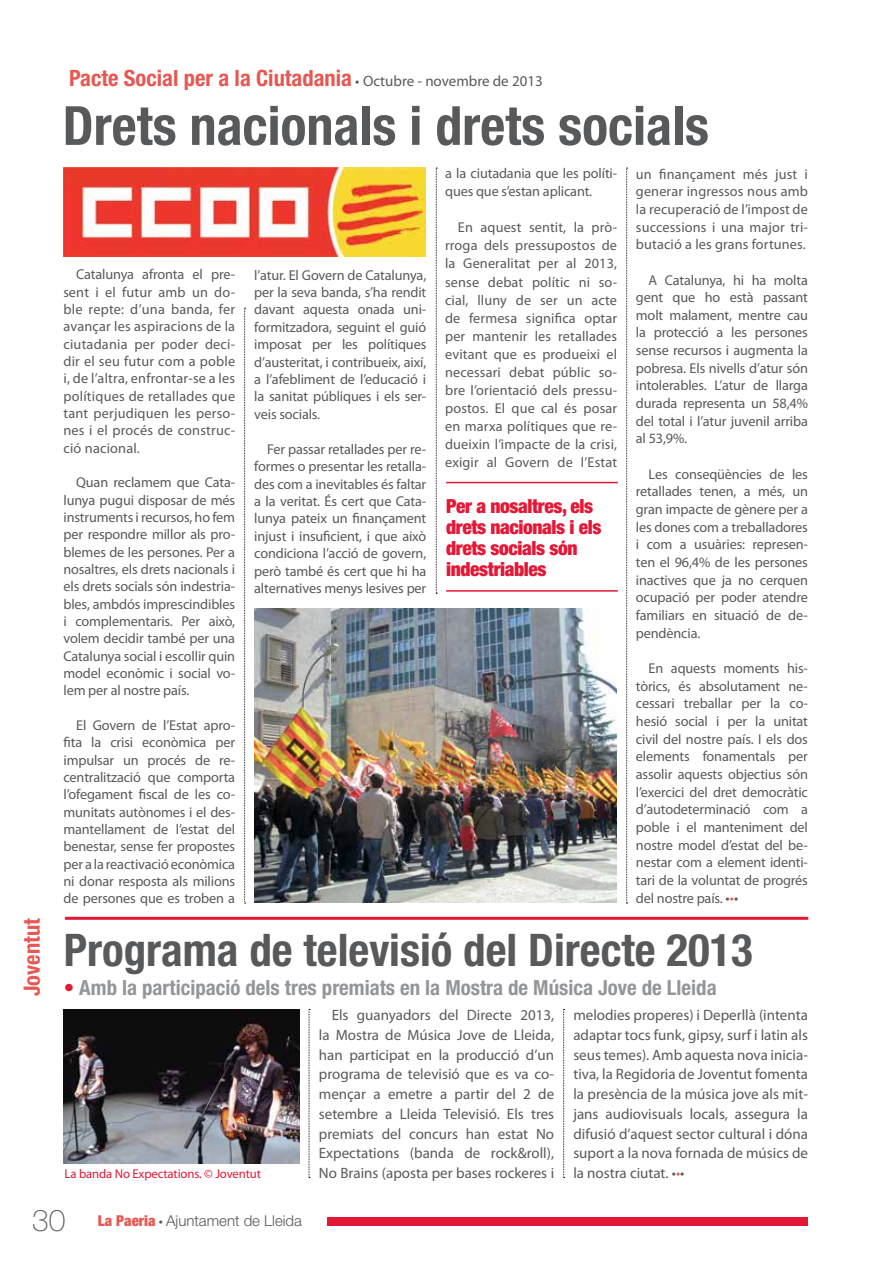
<style>
.page{position:relative;width:893px;height:1263px;background:#fff}
.page>*{position:absolute;margin:0;border:0;box-sizing:border-box;transform-origin:0 0}
.t1{font:700 condensed 54px "Helvetica Neue LT Std";color:#58595b}
.t2{font:700 condensed 45px "Helvetica Neue LT Std";color:#58595b}
.t3{font:700 condensed 22.5px "Helvetica Neue LT Std";color:#e85752}
.t4{font:700 condensed 20.85px "Helvetica Neue LT Std";color:#939598}
.t5{font:900 condensed 19.5px/21px "Helvetica Neue LT Std";letter-spacing:-.02em;color:#e31837}
.t6{font:15px/19.6px "Myriad Pro";color:#58595b;text-align:justify}
.t7{font:300 15px "Helvetica Neue LT Std";color:#58595b}
.t8{font:14.25px/17.4px "Myriad Pro";letter-spacing:-.01em;color:#58595b;text-align:justify}
.t9{font:12.75px "Myriad Pro";letter-spacing:-.01em;color:#e31837}
.s1{font-family:"Myriad Pro";font-weight:400;font-stretch:normal;font-size:15px;color:#58595b}
.s2{font-size:15px}
.s3{font-size:15px;color:#ec624e}
.s4{font-size:21px;color:#e31837}
.s5{color:#ec624e}
.s6{font-weight:100;font-size:30px}
.s7{font-weight:900;font-stretch:condensed;color:#e85752}
.s8{font-family:"Myriad Pro";font-weight:400}
</style>
<div class="page">
<div style="left:327px;top:1217px;width:481px;height:9px;background:#e31837"></div>
<hr style="left:65px;top:917px;width:743px;height:3px;background:#e31837">
<svg style="left:309px;top:1009px;width:1px;height:169px"></svg>
<svg style="left:563px;top:1009px;width:2px;height:169px"></svg>
<img style="left:64px;top:1009px;width:235px;height:155px">
<hr style="left:446px;top:590px;width:172px;height:2px;background:#e31837">
<hr style="left:446px;top:482px;width:172px;height:1px;background:#e31837">
<svg style="left:244px;top:308px;width:2px;height:596px"></svg>
<svg style="left:436px;top:168px;width:1px;height:426px"></svg>
<svg style="left:626px;top:168px;width:2px;height:736px"></svg>
<img style="left:63px;top:168px;width:363px;height:88px">
<img style="left:254px;top:609px;width:363px;height:293px">
<h3 class="t3" style="left:69px;top:65px;width:475px">Pacte Social per a la Ciutadania <span class="s1">• Octubre - novembre de 2013</span></h3>
<h1 class="t1" style="left:63px;top:93px;width:648px">Drets nacionals i drets socials</h1>
<h3 class="t3" style="left:18px;top:996px;width:79px;rotate:-90deg">Joventut</h3>
<p class="t8" style="left:63px;top:266px;width:173px;text-indent:13px">Catalunya afronta el pre&shy;sent i el futur amb un do&shy;ble repte: d’una banda, fer avançar les aspiracions de la ciutadania per poder deci&shy;dir el seu futur com a poble i, de l’altra, enfrontar-se a les polítiques de retallades que tant perjudiquen les perso&shy;nes i el procés de construc&shy;ció nacional.</p>
<p class="t8" style="left:63px;top:474px;width:173px;text-indent:13px">Quan reclamem que Cata&shy;lunya pugui disposar de més instruments i recursos, ho fem per respondre millor als pro&shy;blemes de les persones. Per a nosaltres, els drets nacionals i els drets socials són indestria&shy;bles, ambdós imprescindibles i complementaris. Per això, volem decidir també per una Catalunya social i escollir quin model econòmic i social vo&shy;lem per al nostre país.</p>
<p class="t8" style="left:63px;top:716px;width:173px;text-indent:13px">El Govern de l’Estat apro&shy;fita la crisi econòmica per impulsar un procés de re&shy;centralització que comporta l’ofegament fiscal de les co&shy;munitats autònomes i el des&shy;mantellament de l’estat del benestar, sense fer propostes per a la reactivació econòmica ni donar resposta als milions de persones que es troben a</p>
<p class="t8" style="left:254px;top:266px;width:174px">l’atur. El Govern de Catalunya, per la seva banda, s’ha rendit davant aquesta onada uni&shy;formitzadora, seguint el guió imposat per les polítiques d’austeritat, i contribueix, així, a l’afebliment de l’educació i la sanitat públiques i els ser&shy;veis socials.</p>
<p class="t8" style="left:254px;top:440px;width:174px;text-indent:13px">Fer passar retallades per re&shy;formes o presentar les retalla&shy;des com a inevitables és faltar a la veritat. És cert que Cata&shy;lunya pateix un finançament injust i insuficient, i que això condiciona l’acció de govern, però també és cert que hi ha alternatives menys lesives per</p>
<p class="t8" style="left:445px;top:164px;width:174px;line-height:18px">a la ciutadania que les políti&shy;ques que s’estan aplicant.</p>
<p class="t8" style="left:445px;top:218px;width:173px;line-height:18px;text-indent:13px">En aquest sentit, la prò&shy;rroga dels pressupostos de la Generalitat per al 2013, sense debat polític ni so&shy;cial, lluny de ser un acte de fermesa significa optar per mantenir les retallades evitant que es produeixi el necessari debat públic so&shy;bre l’orientació dels pressu&shy;postos. El que cal és posar en marxa polítiques que re&shy;dueixin l’impacte de la crisi, exigir al Govern de l’Estat</p>
<h3 class="t5" style="left:446px;top:495px;width:157px">Per a nosaltres, els drets nacionals i els drets socials són indestriables</h3>
<p class="t8" style="left:636px;top:165px;width:174px">un finançament més just i generar ingressos nous amb la recuperació de l’impost de successions i una major tri&shy;butació a les grans fortunes.</p>
<p class="t8" style="left:636px;top:271px;width:174px;text-indent:13px">A Catalunya, hi ha molta gent que ho està passant molt malament, mentre cau la protecció a les persones sense recursos i augmenta la pobresa. Els nivells d’atur són intolerables. L’atur de llarga durada representa un 58,4% del total i l’atur juvenil arriba al 53,9%.</p>
<p class="t8" style="left:636px;top:465px;width:174px;text-indent:13px">Les conseqüències de les retallades tenen, a més, un gran impacte de gènere per a les dones com a treballadores i com a usuàries: represen&shy;ten el 96,4% de les persones inactives que ja no cerquen ocupació per poder atendre familiars en situació de de&shy;pendència.</p>
<p class="t8" style="left:636px;top:659px;width:174px;text-indent:13px">En aquests moments his&shy;tòrics, és absolutament ne&shy;cessari treballar per la co&shy;hesió social i per la unitat civil del nostre país. I els dos elements fonamentals per assolir aquests objectius són l’exercici del dret democràtic d’autodeterminació com a poble i el manteniment del nostre model d’estat del be&shy;nestar com a element identi&shy;tari de la voluntat de progrés del nostre país. <span class="s2">•</span><span class="s3">•</span><span class="s2">•</span></p>
<h2 class="t2" style="left:64px;top:922px;width:691px">Programa de televisió del Directe 2013</h2>
<p class="t6" style="left:319px;top:1005px;width:237px;text-indent:13px">Els guanyadors del Directe 2013, la Mostra de Música Jove de Lleida, han participat en la producció d’un programa de televisió que es va co&shy;mençar a emetre a partir del 2 de setembre a Lleida Televisió. Els tres premiats del concurs han estat No Expectations (banda de rock&amp;roll), No Brains (aposta per bases rockeres i</p>
<p class="t6" style="left:573px;top:1005px;width:236px">melodies properes) i Deperllà (intenta adaptar tocs funk, gipsy, surf i latin als seus temes). Amb aquesta nova inicia&shy;tiva, la Regidoria de Joventut fomenta la presència de la música jove als mit&shy;jans audiovisuals locals, assegura la difusió d’aquest sector cultural i dóna suport a la nova fornada de músics de</p>
<h3 class="t4" style="left:64px;top:975px;width:654px"><span class="s4">•</span> Amb la participació dels tres premiats en la Mostra de Música Jove de Lleida</h3>
<p class="t9" style="left:65px;top:1166px;width:198px">La banda No Expectations. © Joventut</p>
<p class="t6" style="left:573px;top:1163px;width:113px">la nostra ciutat. •<span class="s5">•</span>•</p>
<p class="t7" style="left:32px;top:1211px;width:271px"><span class="s6">30</span> <span class="s7">La Paeria</span> <span class="s8">•</span> Ajuntament de Lleida</p>
</div>
